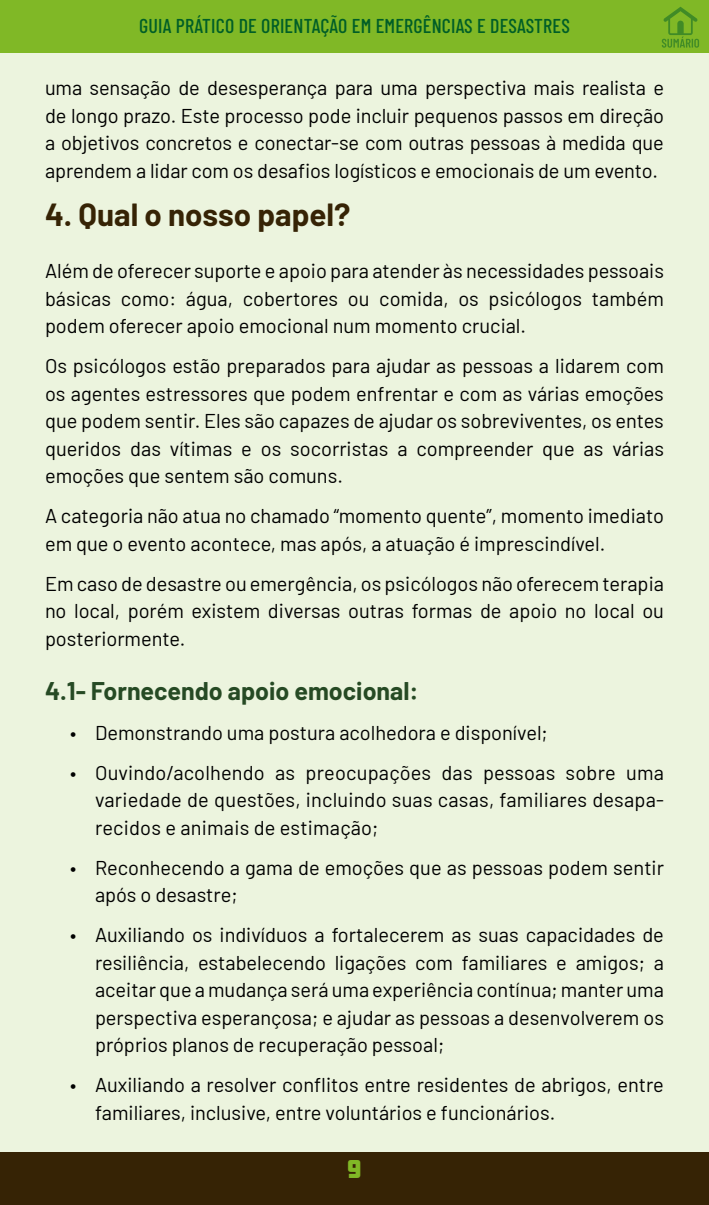
<style>
.page{position:relative;width:709px;height:1205px;background:#fff}
.page>*{position:absolute;margin:0;border:0;box-sizing:border-box;transform-origin:0 0}
.t1{font:700 31.25px "Barlow";color:#362305}
.t2{font:700 25px "Barlow";color:#264a24}
.t3{font:22.5px "Amboy";color:#80b826}
.t4{font:20px/27.5px "Barlow";color:#000;text-align:justify}
.t5{font:500 20px "Barlow Condensed";letter-spacing:.01em;color:#005e26}
</style>
<div class="page">
<div style="left:0;top:1152px;width:709px;height:53px;background:#362305"></div>
<div style="left:0;top:0;width:709px;height:52px;background:#80b826"></div>
<div style="left:0;top:52px;width:709px;height:1100px;background:#ecf4de"></div>
<svg style="left:662px;top:7px;width:37px;height:41px"></svg>
<p class="t5" style="left:139px;top:11px;width:432px">GUIA PRÁTICO DE ORIENTAÇÃO EM EMERGÊNCIAS E DESASTRES</p>
<p class="t4" style="left:45px;top:73px;width:620px">uma sensação de desesperança para uma perspectiva mais realista e de longo prazo. Este processo pode incluir pequenos passos em direção a objetivos concretos e conectar-se com outras pessoas à medida que aprendem a lidar com os desafios logísticos e emocionais de um evento.</p>
<h1 class="t1" style="left:45px;top:192px;width:307px">4. Qual o nosso papel?</h1>
<p class="t4" style="left:45px;top:256px;width:620px">Além de oferecer suporte e apoio para atender às necessidades pessoais básicas como: água, cobertores ou comida, os psicólogos também podem oferecer apoio emocional num momento crucial.</p>
<p class="t4" style="left:45px;top:351px;width:620px">Os psicólogos estão preparados para ajudar as pessoas a lidarem com os agentes estressores que podem enfrentar e com as várias emoções que podem sentir. Eles são capazes de ajudar os sobreviventes, os entes queridos das vítimas e os socorristas a compreender que as várias emoções que sentem são comuns.</p>
<p class="t4" style="left:45px;top:501px;width:620px">A categoria não atua no chamado “momento quente”, momento imediato em que o evento acontece, mas após, a atuação é imprescindível.</p>
<p class="t4" style="left:45px;top:568px;width:620px">Em caso de desastre ou emergência, os psicólogos não oferecem terapia no local, porém existem diversas outras formas de apoio no local ou posteriormente.</p>
<p class="t2" style="left:45px;top:672px;width:375px">4.1- Fornecendo apoio emocional:</p>
<p class="t4" style="left:70px;top:717px;width:479px">• Demonstrando uma postura acolhedora e disponível;</p>
<p class="t4" style="left:95px;top:757px;width:570px;text-indent:-25px">• Ouvindo/acolhendo as preocupações das pessoas sobre uma variedade de questões, incluindo suas casas, familiares desapa&shy;recidos e animais de estimação;</p>
<p class="t4" style="left:95px;top:852px;width:570px;text-indent:-25px">• Reconhecendo a gama de emoções que as pessoas podem sentir após o desastre;</p>
<p class="t4" style="left:95px;top:920px;width:570px;text-indent:-25px">• Auxiliando os indivíduos a fortalecerem as suas capacidades de resiliência, estabelecendo ligações com familiares e amigos; a aceitar que a mudança será uma experiência contínua; manter uma perspectiva esperançosa; e ajudar as pessoas a desenvolverem os próprios planos de recuperação pessoal;</p>
<p class="t4" style="left:95px;top:1070px;width:570px;text-indent:-25px">• Auxiliando a resolver conflitos entre residentes de abrigos, entre familiares, inclusive, entre voluntários e funcionários.</p>
<p class="t3" style="left:347px;top:1157px;width:15px">9</p>
</div>
